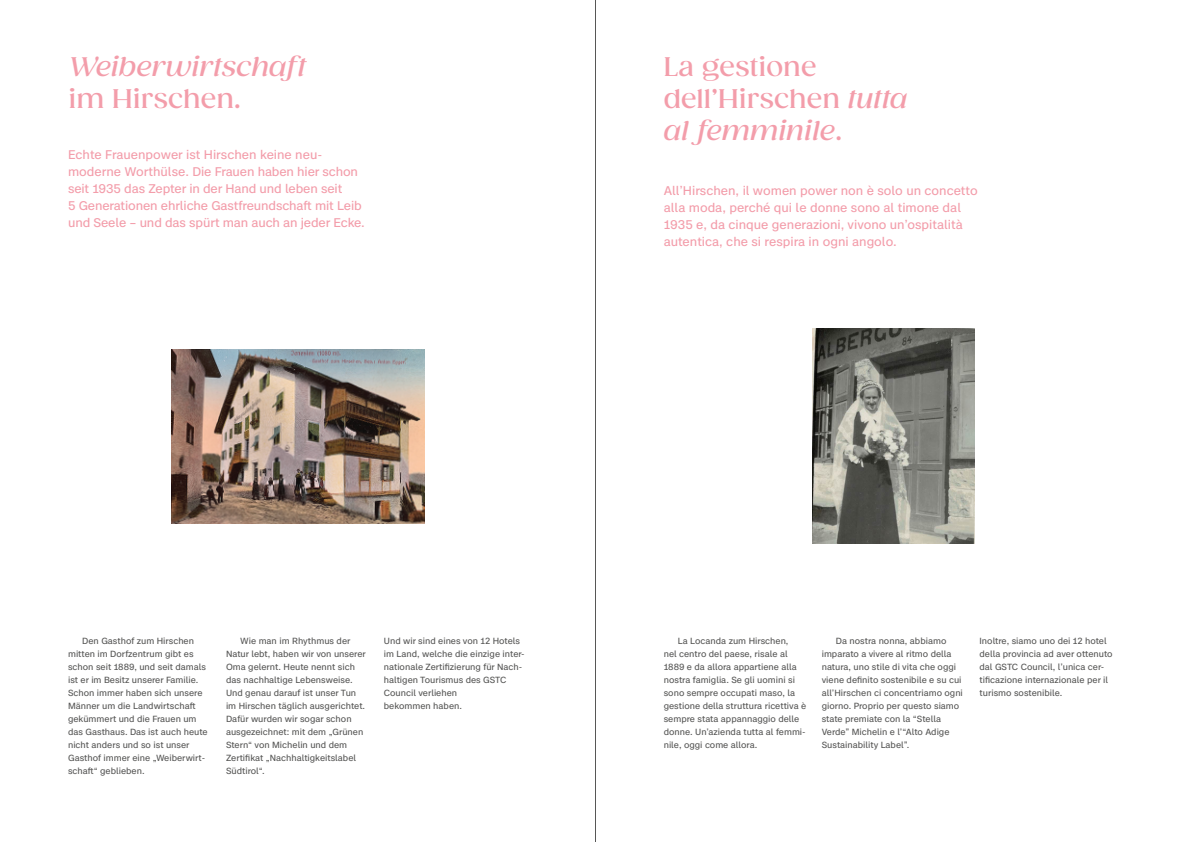
<style>
.page{position:relative;width:1191px;height:842px;background:#fff}
.page>*{position:absolute;margin:0;border:0;box-sizing:border-box;transform-origin:0 0}
.t1{font:500 26px/32px "Gazpacho";color:#f39daa}
.t2{font:italic 500 26px "Gazpacho";color:#f39daa}
.t3{font:12px/17px "Case Text";letter-spacing:-.005em;color:#f39daa}
.t4{font:8.5px/13px "Case Text";color:#575756}
.s1{font-style:italic}
</style>
<div class="page">
<hr style="left:595px;top:0;width:1px;height:842px;background:#575756">
<img style="left:172px;top:349px;width:252px;height:174px">
<img style="left:812px;top:329px;width:162px;height:215px">
<h1 class="t2" style="left:69px;top:51px;width:239px">Weiberwirtschaft</h1>
<h1 class="t1" style="left:69px;top:83px;width:174px">im Hirschen.</h1>
<h2 class="t3" style="left:68px;top:146px;width:298px">Echte Frauenpower ist Hirschen keine neu&shy;moderne Worthülse. Die Frauen haben hier schon seit 1935 das Zepter in der Hand und leben seit<br>5 Generationen ehrliche Gastfreundschaft mit Leib und Seele – und das spürt man auch an jeder Ecke.</h2>
<h1 class="t1" style="left:664px;top:51px;width:245px">La gestione dell’Hirschen <span class="s1">tutta al femminile</span>.</h1>
<h2 class="t3" style="left:664px;top:181px;width:315px">All’Hirschen, il women power non è solo un concetto alla moda, perché qui le donne sono al timone dal 1935 e, da cinque generazioni, vivono un’ospitalità autentica, che si respira in ogni angolo.</h2>
<p class="t4" style="left:68px;top:634px;width:141px;text-indent:14px">Den Gasthof zum Hirschen mitten im Dorfzentrum gibt es schon seit 1889, und seit damals ist er im Besitz unserer Familie.<br>Schon immer haben sich unsere<br>Männer um die Landwirtschaft gekümmert und die Frauen um das Gasthaus. Das ist auch heute nicht anders und so ist unser<br>Gasthof immer eine „Weiberwirt&shy;schaft“ geblieben.</p>
<p class="t4" style="left:226px;top:634px;width:141px;text-indent:14px">Wie man im Rhythmus der<br>Natur lebt, haben wir von unserer<br>Oma gelernt. Heute nennt sich das nachhaltige Lebensweise.<br>Und genau darauf ist unser Tun im Hirschen täglich ausgerichtet.<br>Dafür wurden wir sogar schon ausgezeichnet: mit dem „Grünen<br>Stern“ von Michelin und dem<br>Zertifikat „Nachhaltigkeitslabel<br>Südtirol“.</p>
<p class="t4" style="left:384px;top:634px;width:142px">Und wir sind eines von 12 Hotels im Land, welche die einzige inter&shy;nationale Zertifizierung für Nach&shy;haltigen Tourismus des GSTC<br>Council verliehen<br>bekommen haben.</p>
<p class="t4" style="left:663px;top:634px;width:144px;text-indent:14px">La Locanda zum Hirschen,<br>nel centro del paese, risale al<br>1889 e da allora appartiene alla nostra famiglia. Se gli uomini si sono sempre occupati maso, la gestione della struttura ricettiva è sempre stata appannaggio delle donne. Un’azienda tutta al femmi&shy;nile, oggi come allora.</p>
<p class="t4" style="left:821px;top:634px;width:143px;text-indent:14px">Da nostra nonna, abbiamo imparato a vivere al ritmo della natura, uno stile di vita che oggi viene definito sostenibile e su cui all’Hirschen ci concentriamo ogni giorno. Proprio per questo siamo state premiate con la “Stella<br>Verde” Michelin e l’“Alto Adige<br>Sustainability Label”.</p>
<p class="t4" style="left:979px;top:634px;width:135px">Inoltre, siamo uno dei 12 hotel della provincia ad aver ottenuto dal GSTC Council, l’unica cer&shy;tificazione internazionale per il turismo sostenibile.</p>
</div>
